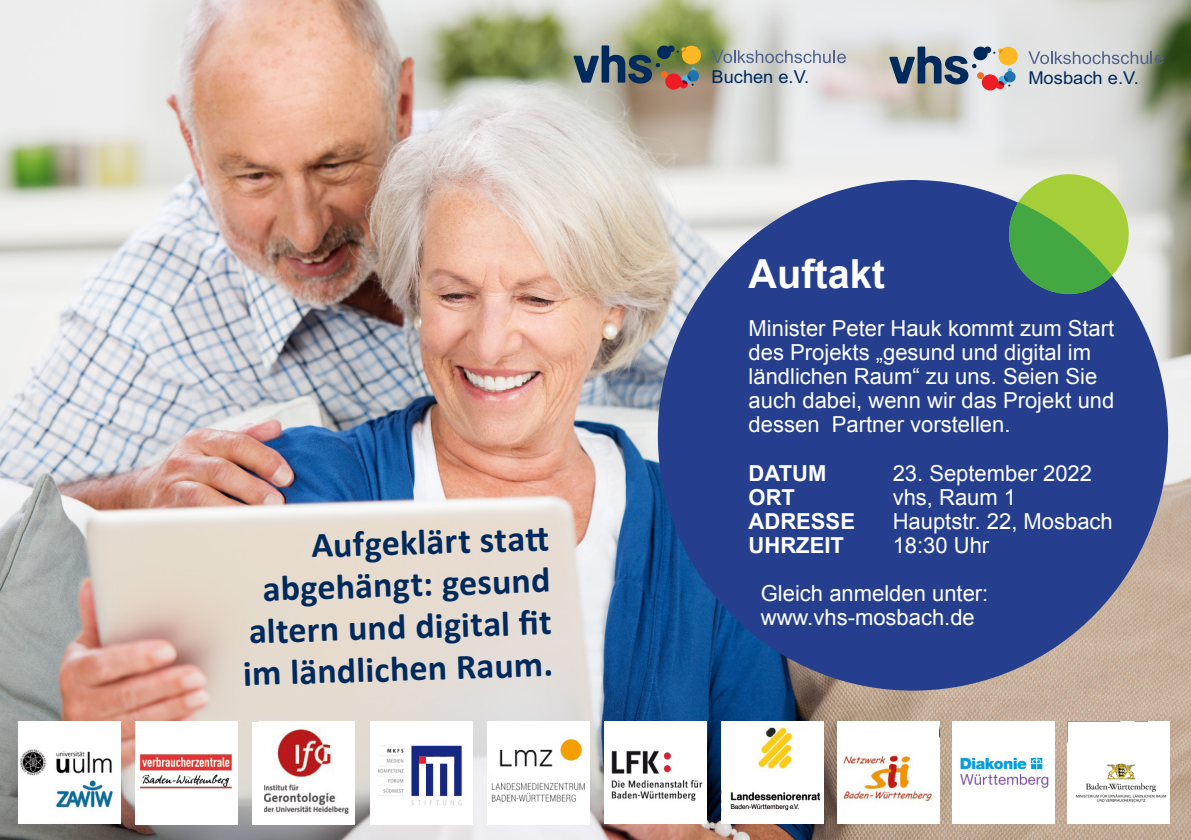
<style>
.page{position:relative;width:1191px;height:840px;background:#fff}
.page>*{position:absolute;margin:0;border:0;box-sizing:border-box;transform-origin:0 0}
.t1{font:700 40px "Arial";color:#fff}
.t2{font:700 36px "Calibri";color:#002a5c}
.t3{font:22px/24px "Arial";color:#fff;text-align:right}
.t4{font:700 22px "Arial";color:#fff}
.t5{font:17.8px "Arial";color:#002a5c;scale:1.04 1}
.t6{font:17.8px "Arial";color:#002a5c}
.s1{font-style:inherit}
</style>
<div class="page">
<img style="left:0;top:0;width:1191px;height:839px">
<svg style="left:655px;top:177px;width:515px;height:515px;background:#3e5596"></svg>
<svg style="left:1002px;top:167px;width:133px;height:133px;background:#81b26d"></svg>
<svg style="left:573px;top:45px;width:128px;height:45px;background:#767869"></svg>
<svg style="left:711px;top:50px;width:135px;height:13px;background:#a9b1b7"></svg>
<img style="left:604px;top:720px;width:102px;height:102px">
<img style="left:487px;top:721px;width:102px;height:46px">
<img style="left:18px;top:720px;width:102px;height:102px">
<img style="left:370px;top:721px;width:102px;height:102px">
<div style="left:136px;top:721px;width:102px;height:102px;background:#fff"></div>
<img style="left:140px;top:753px;width:93px;height:36px">
<img style="left:721px;top:721px;width:102px;height:51px">
<div style="left:952px;top:721px;width:102px;height:102px;background:#fff"></div>
<img style="left:960px;top:757px;width:89px;height:31px">
<img style="left:837px;top:721px;width:102px;height:100px">
<div style="left:1067px;top:721px;width:102px;height:102px;background:#fff"></div>
<img style="left:1075px;top:763px;width:92px;height:39px">
<img style="left:487px;top:767px;width:102px;height:56px">
<img style="left:253px;top:781px;width:102px;height:42px">
<div style="left:253px;top:721px;width:102px;height:60px;background:#fff"></div>
<img style="left:277px;top:729px;width:55px;height:48px">
<div style="left:253px;top:774px;width:11px;height:42px;background:#fff"></div>
<img style="left:721px;top:772px;width:102px;height:51px">
<div style="left:721px;top:727px;width:26px;height:42px;background:#fff"></div>
<div style="left:721px;top:778px;width:8px;height:42px;background:#fff"></div>
<div style="left:798px;top:727px;width:25px;height:42px;background:#fff"></div>
<div style="left:848px;top:721px;width:91px;height:20px;background:#fff"></div>
<div style="left:963px;top:720px;width:91px;height:20px;background:#fff"></div>
<svg style="left:889px;top:46px;width:128px;height:44px;background:#9a999c"></svg>
<svg style="left:1028px;top:51px;width:135px;height:13px;background:#abb1ba"></svg>
<div style="left:1148px;top:720px;width:21px;height:29px;background:#fff"></div>
<h2 class="t2" style="left:310px;top:522px;width:228px;rotate:-2deg">Aufgeklärt statt</h2>
<h2 class="t2" style="left:262px;top:566px;width:289px;rotate:-2deg">abgehängt: gesund</h2>
<h2 class="t2" style="left:248px;top:608px;width:304px;rotate:-2deg">altern und digital fi t</h2>
<h2 class="t2" style="left:242px;top:650px;width:311px;rotate:-2deg">im ländlichen Raum.</h2>
<p class="t6" style="left:711px;top:65px;width:99px">Buchen e.V.</p>
<p class="t5" style="left:1028px;top:66px;width:108px">Mosbach e.V.</p>
<h1 class="t1" style="left:748px;top:248px;width:138px">Auftakt</h1>
<p class="t3" style="left:748px;top:317px;width:367px;text-align:left">Minister Peter Hau<span class="s1">k</span> kommt zum Start des Projekts „gesund und digital im ländlichen Raum“ zu uns. Seien Sie auch dabei, wenn wir das Projekt un<span class="s1">d </span>dessen Partner vorstellen.</p>
<p class="t4" style="left:748px;top:458px;width:79px">DATUM</p>
<p class="t3" style="left:892px;top:461px;width:201px">23. September 2022</p>
<p class="t4" style="left:748px;top:482px;width:48px">ORT</p>
<p class="t3" style="left:892px;top:485px;width:125px">vhs, Raum 1</p>
<p class="t4" style="left:748px;top:506px;width:108px">ADRESSE</p>
<p class="t3" style="left:892px;top:509px;width:222px">Hauptstr. 22, Mosbach</p>
<p class="t4" style="left:748px;top:530px;width:97px">UHRZEIT</p>
<p class="t3" style="left:761px;top:521px;width:230px;line-height:48px">18:30 Uhr<br>Gleich anmelden unter:</p>
<p class="t3" style="left:761px;top:605px;width:215px">www.vhs-mosbach.de</p>
</div>
